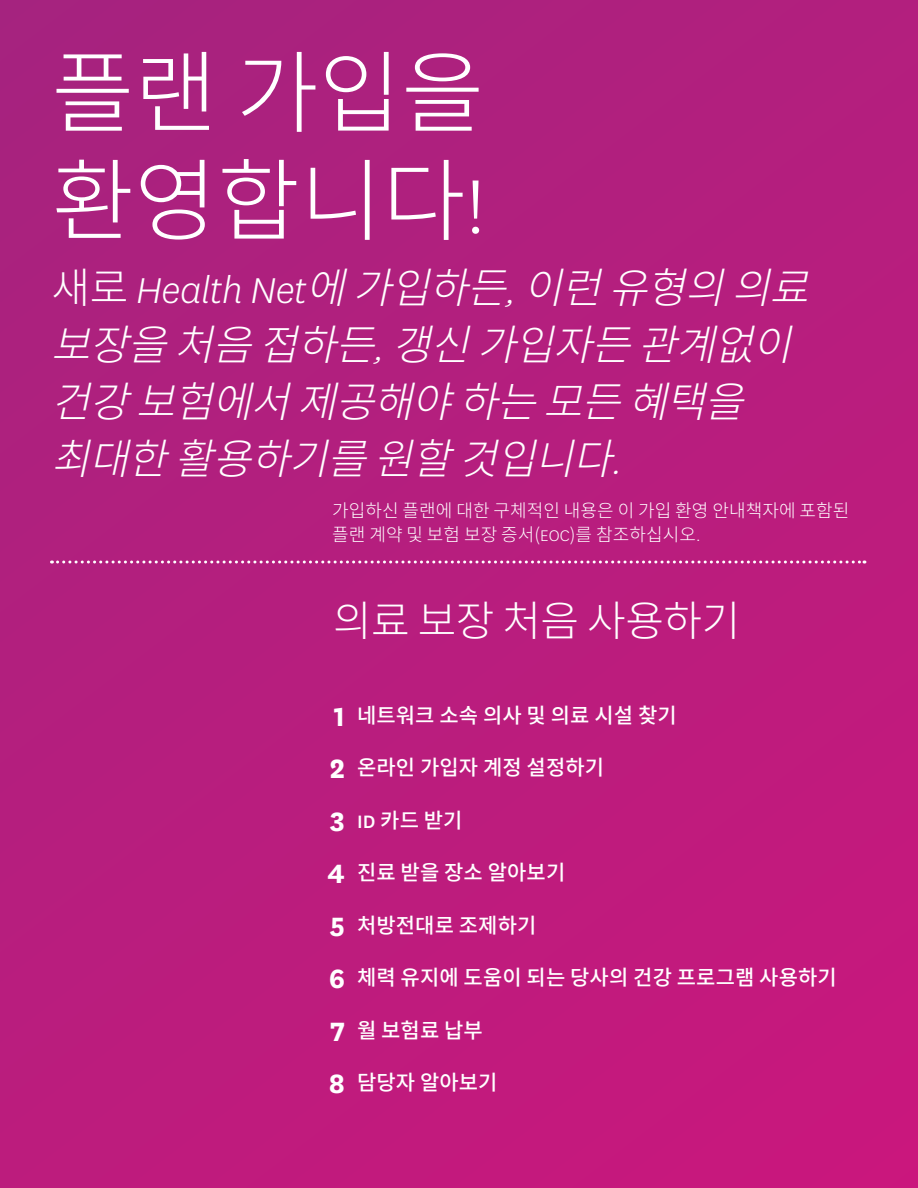
<style>
.page{position:relative;width:918px;height:1188px;background:#fff}
.page>*{position:absolute;margin:0;border:0;box-sizing:border-box;transform-origin:0 0}
.t1{font:300 90px/108px "Noto Sans CJ Kkr";color:#fff}
.t2{font:italic 300 42px/57px "Noto Sans CJ Kkr";color:#fff}
.t3{font:300 42px "Noto Sans CJ Kkr";letter-spacing:-.01em;color:#fff}
.t4{font:500 21px "Noto Sans CJ Kkr";letter-spacing:.005em;color:#fff}
.t5{font:300 18px/24px "Noto Sans CJ Kkr";letter-spacing:.005em;color:#fff}
.s1{font-family:"Centene Sans"}
.s2{font-style:normal}
.s3{font-family:"Centene Sans";font-weight:700;font-size:30.9px}
</style>
<div class="page">
<div style="left:0;top:0;width:918px;height:1188px;background:linear-gradient(to right,#b1207e,#bf1b7d)"></div>
<svg style="left:51px;top:561px;width:814px;height:3px"></svg>
<h2 class="t1" style="left:51px;top:40px;width:436px">플랜 가입을 환영합니다<span class="s1">!</span></h2>
<p class="t2" style="left:51px;top:260px;width:784px"><span class="s2">새 로</span> <span class="s1">Hea lth Net</span>에가입하든<span class="s1">,</span>이런유형의의료 보장을 처음 접하든<span class="s1">,</span>갱신 가입자든 관계없이 건강 보험에서 제공해야 하는 모든 혜택을 최대한 활용하기를 원할 것입니다<span class="s1">.</span></p>
<p class="t5" style="left:332px;top:498px;width:519px">가입하신 플랜에 대한 구체적인 내용은 이 가입 환영 안내책자에 포함된 플랜 계약 및 보험 보장 증서(<span class="s1">EOC</span>)를 참조하십시오<span class="s1">.</span></p>
<h2 class="t3" style="left:333px;top:597px;width:409px">의료 보장 처음 사용하기</h2>
<p class="t4" style="left:334px;top:703px;width:345px"><span class="s3">1</span> 네트워크 소속 의사 및 의료 시설 찾기</p>
<p class="t4" style="left:330px;top:756px;width:276px"><span class="s3">2</span> 온라인 가입자 계정 설정하기</p>
<p class="t4" style="left:330px;top:808px;width:134px"><span class="s3">3</span> <span class="s1">ID</span> 카드 받기</p>
<p class="t4" style="left:327px;top:861px;width:239px"><span class="s3">4</span> 진료 받을 장소 알아보기</p>
<p class="t4" style="left:330px;top:913px;width:208px"><span class="s3">5</span> 처방전대로 조제하기</p>
<p class="t4" style="left:329px;top:966px;width:510px"><span class="s3">6</span> 체력 유지에 도움이 되는 당사의 건강 프로그램 사용하기</p>
<p class="t4" style="left:331px;top:1018px;width:154px"><span class="s3">7</span> 월 보험료 납부</p>
<p class="t4" style="left:329px;top:1071px;width:170px"><span class="s3">8</span> 담당자 알아보기</p>
</div>
